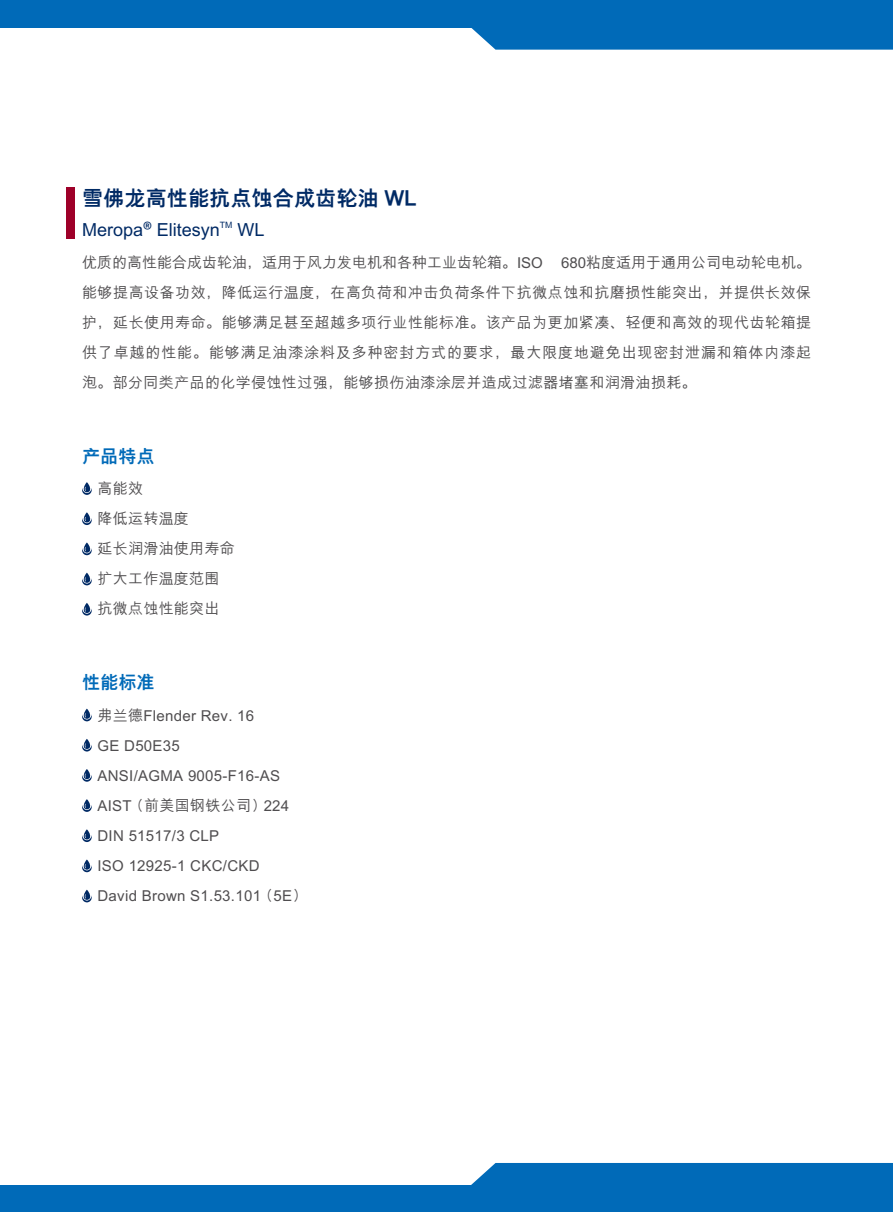
<style>
.page{position:relative;width:893px;height:1212px;background:#fff}
.page>*{position:absolute;margin:0;border:0;box-sizing:border-box;transform-origin:0 0}
.t1{font:800 21px "M Hei PRC";letter-spacing:.01em;color:#002a65}
.t2{font:500 18px "M Hei PRC";color:#002a65}
.t3{font:800 18px "M Hei PRC";letter-spacing:.01em;color:#006ab8}
.t4{font:500 15px/30px "M Hei PRC";letter-spacing:.02em;color:#4f4d4f}
.s1{font-family:"Source Han Sans CN"}
</style>
<div class="page">
<div style="left:471px;top:1163px;width:422px;height:22px;background:#006ab8"></div>
<svg style="left:440px;top:27px;width:453px;height:23px;background:#1b79bf"></svg>
<div style="left:0;top:1185px;width:893px;height:27px;background:#006ab8"></div>
<div style="left:0;top:0;width:893px;height:27px;background:#006ab8"></div>
<svg style="left:82px;top:482px;width:10px;height:13px"></svg>
<div style="left:66px;top:188px;width:8px;height:51px;background:#9e0029"></div>
<svg style="left:82px;top:512px;width:10px;height:13px"></svg>
<svg style="left:82px;top:542px;width:10px;height:13px"></svg>
<svg style="left:82px;top:573px;width:10px;height:12px"></svg>
<svg style="left:82px;top:603px;width:10px;height:13px"></svg>
<svg style="left:82px;top:709px;width:10px;height:12px"></svg>
<svg style="left:82px;top:739px;width:10px;height:12px"></svg>
<svg style="left:82px;top:769px;width:10px;height:13px"></svg>
<svg style="left:82px;top:799px;width:10px;height:13px"></svg>
<svg style="left:82px;top:859px;width:10px;height:13px"></svg>
<svg style="left:82px;top:890px;width:10px;height:12px"></svg>
<svg style="left:82px;top:829px;width:10px;height:13px"></svg>
<h1 class="t1" style="left:82px;top:186px;width:336px">雪佛龙高性能抗点蚀合成齿轮油 WL</h1>
<p class="t2" style="left:82px;top:219px;width:184px">Meropa<span class="s1">®</span> Elitesyn<sup>TM</sup> WL</p>
<p class="t4" style="left:82px;top:248px;width:731px;text-align:justify">优质的高性能合成齿轮油，适用于风力发电机和各种工业齿轮箱。ISO 680粘度适用于通用公司电动轮电机。能够提高设备功效，降低运行温度，在高负荷和冲击负荷条件下抗微点蚀和抗磨损性能突出，并提供长效保护，延长使用寿命。能够满足甚至超越多项行业性能标准。该产品为更加紧凑、轻便和高效的现代齿轮箱提供了卓越的性能。能够满足油漆涂料及多种密封方式的要求，最大限度地避免出现密封泄漏和箱体内漆起泡。部分同类产品的化学侵蚀性过强，能够损伤油漆涂层并造成过滤器堵塞和润滑油损耗。</p>
<p class="t3" style="left:82px;top:446px;width:74px">产品特点</p>
<p class="t4" style="left:97px;top:474px;width:139px">高能效<br>降低运转温度<br>延长润滑油使用寿命扩大工作温度范围抗微点蚀性能突出</p>
<p class="t3" style="left:82px;top:672px;width:74px">性能标准</p>
<p class="t4" style="left:97px;top:700px;width:204px">弗兰德Flender Rev. 16<br>GE D50E35<br>ANSI/AGMA 9005-F16-AS<br>AIST (前美国钢铁公司) 224<br>DIN 51517/3 CLP<br>ISO 12925-1 CKC/CKD<br>David Brown S1.53.101 (5E)</p>
</div>
